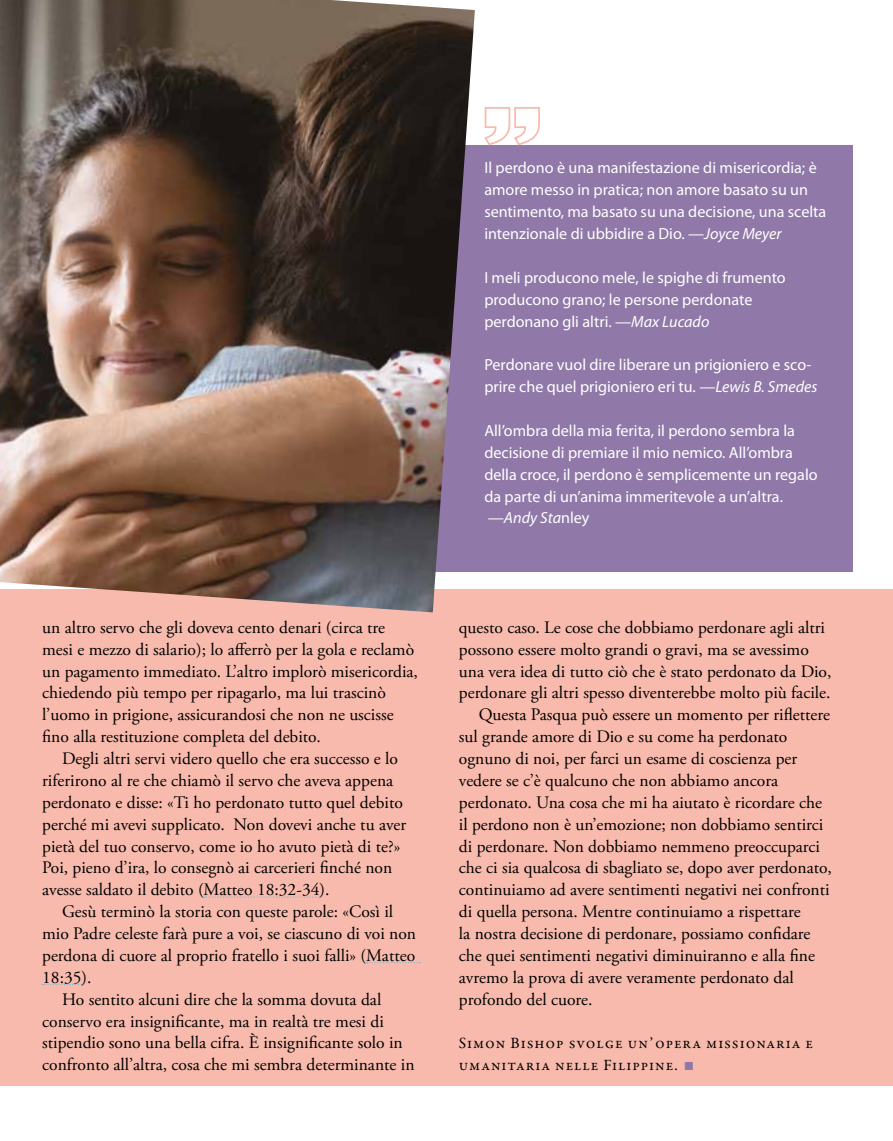
<style>
.page{position:relative;width:893px;height:1141px;background:#fff}
.page>*{position:absolute;margin:0;border:0;box-sizing:border-box;transform-origin:0 0}
.t1{font:17.5px/21.9px "Adobe Garamond Pro";color:#000}
.t2{font:16.1px/21.9px "Myriad Pro";color:#fff}
.t3{font:15.75px/21.9px "Garamond Premr Pro";letter-spacing:.06em;color:#000}
.s1{font-style:italic}
.s2{font-family:"Arial";font-size:17.32px;color:#9078a8}
</style>
<div class="page">
<div style="left:344px;top:145px;width:508px;height:427px;background:#9078a8"></div>
<svg style="left:484px;top:107px;width:56px;height:39px"></svg>
<div style="left:0;top:589px;width:893px;height:496px;background:#f7baac"></div>
<img style="left:0;top:0;width:475px;height:612px">
<svg style="left:204px;top:897px;width:116px;height:1px"></svg>
<svg style="left:367px;top:962px;width:53px;height:1px"></svg>
<svg style="left:43px;top:984px;width:39px;height:1px"></svg>
<p class="t1" style="left:42px;top:617px;width:377px">un altro servo che gli doveva cento denari (circa tre mesi e mezzo di salario); lo afferrò per la gola e reclamò un pagamento immediato. L’altro implorò misericordia, chiedendo più tempo per ripagarlo, ma lui trascinò l’uomo in prigione, assicurandosi che non ne uscisse fino alla restituzione completa del debito.</p>
<p class="t1" style="left:42px;top:748px;width:366px;text-indent:20px">Degli altri servi videro quello che era successo e lo riferirono al re che chiamò il servo che aveva appena perdonato e disse: «Ti ho perdonato tutto quel debito perché mi avevi supplicato. Non dovevi anche tu aver pietà del tuo conservo, come io ho avuto pietà di te?» Poi, pieno d’ira, lo consegnò ai carcerieri finché non avesse saldato il debito (Matteo 18:32-34).</p>
<p class="t1" style="left:62px;top:901px;width:333px">Gesù terminò la storia con queste parole: «Così il</p>
<p class="t1" style="left:42px;top:923px;width:375px">mio Padre celeste farà pure a voi, se ciascuno di voi non</p>
<p class="t1" style="left:42px;top:945px;width:375px">perdona di cuore al proprio fratello i suoi falli» (Matteo</p>
<p class="t1" style="left:42px;top:967px;width:51px">18:35).</p>
<p class="t1" style="left:62px;top:989px;width:321px">Ho sentito alcuni dire che la somma dovuta dal</p>
<p class="t1" style="left:42px;top:1011px;width:343px">conservo era insignificante, ma in realtà tre mesi di</p>
<p class="t1" style="left:42px;top:1033px;width:362px">stipendio sono una bella cifra. È insignificante solo in</p>
<p class="t1" style="left:42px;top:1054px;width:374px">confronto all’altra, cosa che mi sembra determinante in</p>
<p class="t2" style="left:484px;top:157px;width:344px">Il perdono è una manifestazione di misericordia; è amore messo in pratica; non amore basato su un sentimento, ma basato su una decisione, una scelta intenzionale di ubbidire a Dio. —<span class="s1">Joyce Meyer</span></p>
<p class="t2" style="left:484px;top:266px;width:303px">I meli producono mele, le spighe di frumento producono grano; le persone perdonate perdonano gli altri. —<span class="s1">Max Lucado</span></p>
<p class="t2" style="left:484px;top:354px;width:335px">Perdonare vuol dire liberare un prigioniero e sco&shy;prire che quel prigioniero eri tu. —<span class="s1">Lewis B. Smedes</span></p>
<p class="t2" style="left:484px;top:419px;width:335px">All’ombra della mia ferita, il perdono sembra la decisione di premiare il mio nemico. All’ombra della croce, il perdono è semplicemente un regalo da parte di un’anima immeritevole a un’altra. —<span class="s1">Andy Sta</span>nley</p>
<p class="t1" style="left:459px;top:617px;width:368px">questo caso. Le cose che dobbiamo perdonare agli altri</p>
<p class="t1" style="left:459px;top:639px;width:351px">possono essere molto grandi o gravi, ma se avessimo</p>
<p class="t1" style="left:459px;top:661px;width:374px">una vera idea di tutto ciò che è stato perdonato da Dio,</p>
<p class="t1" style="left:459px;top:683px;width:373px">perdonare gli altri spesso diventerebbe molto più facile.</p>
<p class="t1" style="left:479px;top:704px;width:353px">Questa Pasqua può essere un momento per riflettere</p>
<p class="t1" style="left:459px;top:726px;width:330px">sul grande amore di Dio e su come ha perdonato</p>
<p class="t1" style="left:459px;top:748px;width:340px">ognuno di noi, per farci un esame di coscienza per</p>
<p class="t1" style="left:459px;top:770px;width:321px">vedere se c’è qualcuno che non abbiamo ancora</p>
<p class="t1" style="left:459px;top:792px;width:365px">perdonato. Una cosa che mi ha aiutato è ricordare che</p>
<p class="t1" style="left:459px;top:814px;width:366px">il perdono non è un’emozione; non dobbiamo sentirci</p>
<p class="t1" style="left:459px;top:836px;width:363px">di perdonare. Non dobbiamo nemmeno preoccuparci</p>
<p class="t1" style="left:459px;top:858px;width:375px">che ci sia qualcosa di sbagliato se, dopo aver perdonato,</p>
<p class="t1" style="left:459px;top:879px;width:372px">continuiamo ad avere sentimenti negativi nei confronti</p>
<p class="t1" style="left:459px;top:901px;width:343px">di quella persona. Mentre continuiamo a rispettare</p>
<p class="t1" style="left:459px;top:923px;width:353px">la nostra decisione di perdonare, possiamo confidare</p>
<p class="t1" style="left:459px;top:945px;width:358px">che quei sentimenti negativi diminuiranno e alla fine</p>
<p class="t1" style="left:459px;top:967px;width:336px">avremo la prova di avere veramente perdonato dal</p>
<p class="t1" style="left:459px;top:989px;width:135px">profondo del cuore.</p>
<p class="t3" style="left:459px;top:1033px;width:356px">Simon Bishop svolge un’opera missionaria e umanitaria nelle Filippine. <span class="s2">■</span></p>
</div>
